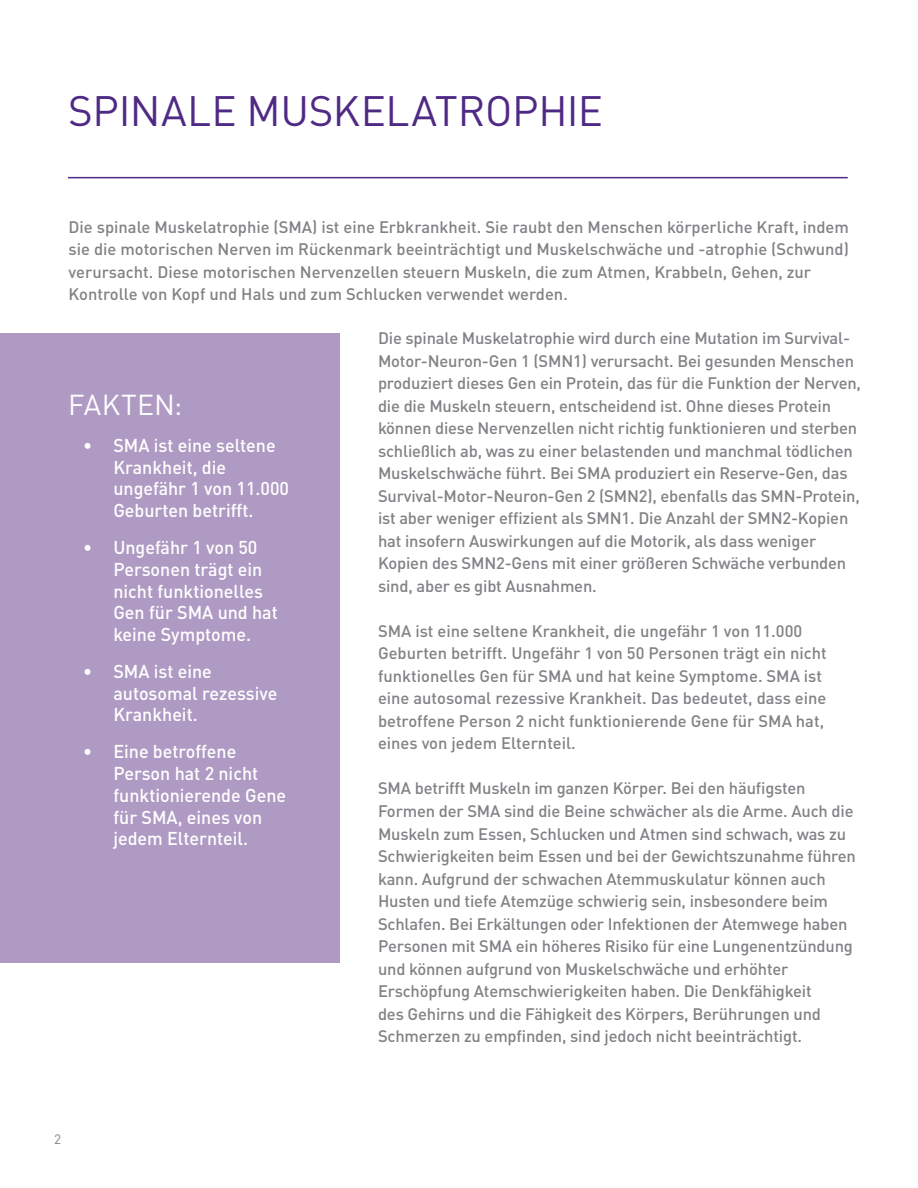
<style>
.page{position:relative;width:918px;height:1188px;background:#fff}
.page>*{position:absolute;margin:0;border:0;box-sizing:border-box;transform-origin:0 0}
.t1{font:42px "DINOT";letter-spacing:-.01em;color:#4f2a84}
.t2{font:28.5px "DINOT";letter-spacing:.005em;color:#fff}
.t3{font:500 18.45px/21.8px "DINOT";color:#fff}
.t4{font:500 16.5px/22.5px "DINOT";letter-spacing:-.01em;color:#808285}
.t5{font:13.5px "DINOT";color:#808285}
</style>
<div class="page">
<div style="left:0;top:333px;width:339px;height:630px;background:#af9ac3"></div>
<hr style="left:68px;top:177px;width:780px;height:1px;background:#4f2a84">
<h1 class="t1" style="left:68px;top:84px;width:536px">SPINALE MUSKELATROPHIE</h1>
<p class="t4" style="left:69px;top:215px;width:782px">Die spinale Muskelatrophie (SMA) ist eine Erbkrankheit. Sie raubt den Menschen körperliche Kraft, indem sie die motorischen Nerven im Rückenmark beeinträchtigt und Muskelschwäche und -atrophie (Schwund) verursacht. Diese motorischen Nervenzellen steuern Muskeln, die zum Atmen, Krabbeln, Gehen, zur Kontrolle von Kopf und Hals und zum Schlucken verwendet werden.</p>
<h2 class="t2" style="left:68px;top:387px;width:116px">FAKTEN:</h2>
<p class="t3" style="left:113px;top:434px;width:177px;text-indent:-30px">• SMA ist eine seltene<br>Krankheit, die ungefähr 1 von 11.000<br>Geburten betrifft.</p>
<p class="t3" style="left:113px;top:536px;width:166px;text-indent:-30px">• Ungefähr 1 von 50<br>Personen trägt ein nicht funktionelles<br>Gen für SMA und hat keine Symptome.</p>
<p class="t3" style="left:113px;top:660px;width:165px;text-indent:-30px">• SMA ist eine autosomal rezessive<br>Krankheit.</p>
<p class="t3" style="left:113px;top:740px;width:174px;text-indent:-30px">• Eine betroffene<br>Person hat 2 nicht funktionierende Gene für SMA, eines von jedem Elternteil.</p>
<p class="t4" style="left:378px;top:327px;width:485px">Die spinale Muskelatrophie wird durch eine Mutation im Survival-Motor-Neuron-Gen 1 (SMN1) verursacht. Bei gesunden Menschen produziert dieses Gen ein Protein, das für die Funktion der Nerven, die die Muskeln steuern, entscheidend ist. Ohne dieses Protein können diese Nervenzellen nicht richtig funktionieren und sterben schließlich ab, was zu einer belastenden und manchmal tödlichen Muskelschwäche führt. Bei SMA produziert ein Reserve-Gen, das Survival-Motor-Neuron-Gen 2 (SMN2), ebenfalls das SMN-Protein, ist aber weniger effizient als SMN1. Die Anzahl der SMN2-Kopien hat insofern Auswirkungen auf die Motorik, als dass weniger Kopien des SMN2-Gens mit einer größeren Schwäche verbunden sind, aber es gibt Ausnahmen.</p>
<p class="t4" style="left:378px;top:619px;width:450px">SMA ist eine seltene Krankheit, die ungefähr 1 von 11.000<br>Geburten betrifft. Ungefähr 1 von 50 Personen trägt ein nicht funktionelles Gen für SMA und hat keine Symptome. SMA ist eine autosomal rezessive Krankheit. Das bedeutet, dass eine betroffene Person 2 nicht funktionierende Gene für SMA hat, eines von jedem Elternteil.</p>
<p class="t4" style="left:378px;top:777px;width:479px">SMA betrifft Muskeln im ganzen Körper. Bei den häufigsten Formen der SMA sind die Beine schwächer als die Arme. Auch die Muskeln zum Essen, Schlucken und Atmen sind schwach, was zu Schwierigkeiten beim Essen und bei der Gewichtszunahme führen kann. Aufgrund der schwachen Atemmuskulatur können auch Husten und tiefe Atemzüge schwierig sein, insbesondere beim Schlafen. Bei Erkältungen oder Infektionen der Atemwege haben Personen mit SMA ein höheres Risiko für eine Lungenentzündung und können aufgrund von Muskelschwäche und erhöhter Erschöpfung Atemschwierigkeiten haben. Die Denkfähigkeit<br>des Gehirns und die Fähigkeit des Körpers, Berührungen und Schmerzen zu empfinden, sind jedoch nicht beeinträchtigt.</p>
<p class="t5" style="left:54px;top:1131px;width:9px">2</p>
</div>
